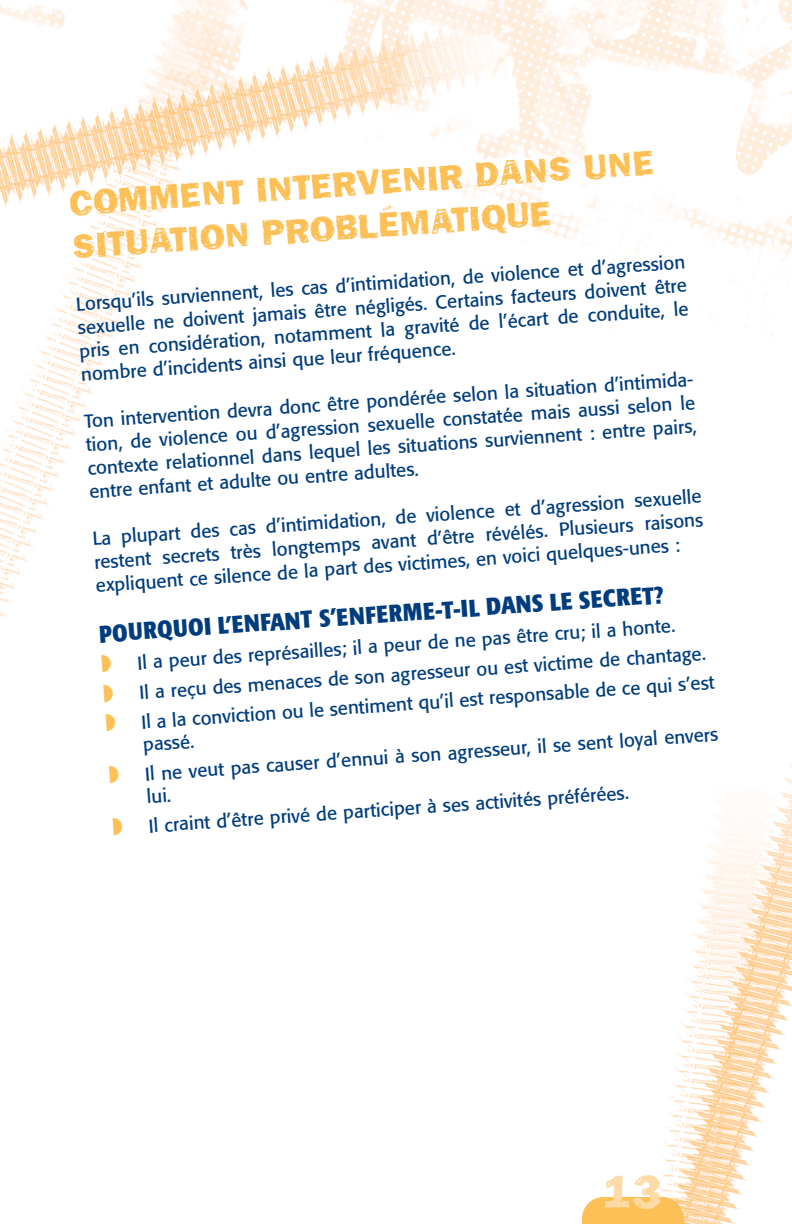
<style>
.page{position:relative;width:792px;height:1224px;background:#fff}
.page>*{position:absolute;margin:0;border:0;box-sizing:border-box;transform-origin:0 0}
.t1{font:48px "Frankie";color:#fedba6}
.t2{font:36px/43.2px "Frankie";color:#fdc056}
.t3{font:700 condensed 24px "Formata";color:#013d7d}
.t4{font:18.8px/23.6px "Formata";color:#013d7d}
.s1{color:#fdc056}
</style>
<div class="page">
<img style="left:0;top:0;width:792px;height:1224px">
<svg style="left:582px;top:1197px;width:102px;height:27px"></svg>
<h2 class="t2" style="left:68px;top:182px;width:588px;rotate:-4deg">COMMENT INTERVENIR DANS UNE<br>SITUATION PROBLÉMATIQUE</h2>
<p class="t4" style="left:75px;top:294px;width:612px;text-align:justify;rotate:-4deg">Lorsqu’ils surviennent, les cas d’intimidation, de violence et d’agression sexuelle ne doivent jamais être négligés. Certains facteurs doivent être pris en considération, notamment la gravité de l’écart de conduite, le nombre d’incidents ainsi que leur fréquence.</p>
<p class="t4" style="left:84px;top:411px;width:615px;rotate:-4deg">Ton intervention devra donc être pondérée selon la situation d’intimida&shy;tion, de violence ou d’agression sexuelle constatée mais aussi selon le contexte relationnel dans lequel les situations surviennent : entre pairs, entre enfant et adulte ou entre adultes.</p>
<p class="t4" style="left:92px;top:529px;width:612px;text-align:justify;rotate:-4deg">La plupart des cas d’intimidation, de violence et d’agression sexuelle restent secrets très longtemps avant d’être révélés. Plusieurs raisons expliquent ce silence de la part des victimes, en voici quelques-unes :</p>
<p class="t3" style="left:99px;top:625px;width:567px;rotate:-4deg">POURQUOI L’ENFANT S’ENFERME-T-IL DANS LE SECRET?</p>
<p class="t4" style="left:101px;top:652px;width:612px;line-height:29.6px;rotate:-4deg"><span class="s1">◗</span> Il a peur des représailles; il a peur de ne pas être cru; il a honte.<br><span class="s1">◗</span> Il a reçu des menaces de son agresseur ou est victime de chantage. <span class="s1">◗</span> Il a la conviction ou le sentiment qu’il est responsable de ce qui s’est</p>
<p class="t4" style="left:106px;top:734px;width:612px;line-height:29.6px;text-indent:36px;rotate:-4deg">passé.<br><span class="s1">◗</span> Il ne veut pas causer d’ennui à son agresseur, il se sent loyal envers</p>
<p class="t4" style="left:110px;top:786px;width:519px;line-height:29.6px;text-indent:36px;rotate:-4deg">lui.<br><span class="s1">◗</span> Il craint d’être privé de participer à ses activités préférées.</p>
<h1 class="t1" style="left:603px;top:1163px;width:59px">13</h1>
</div>
